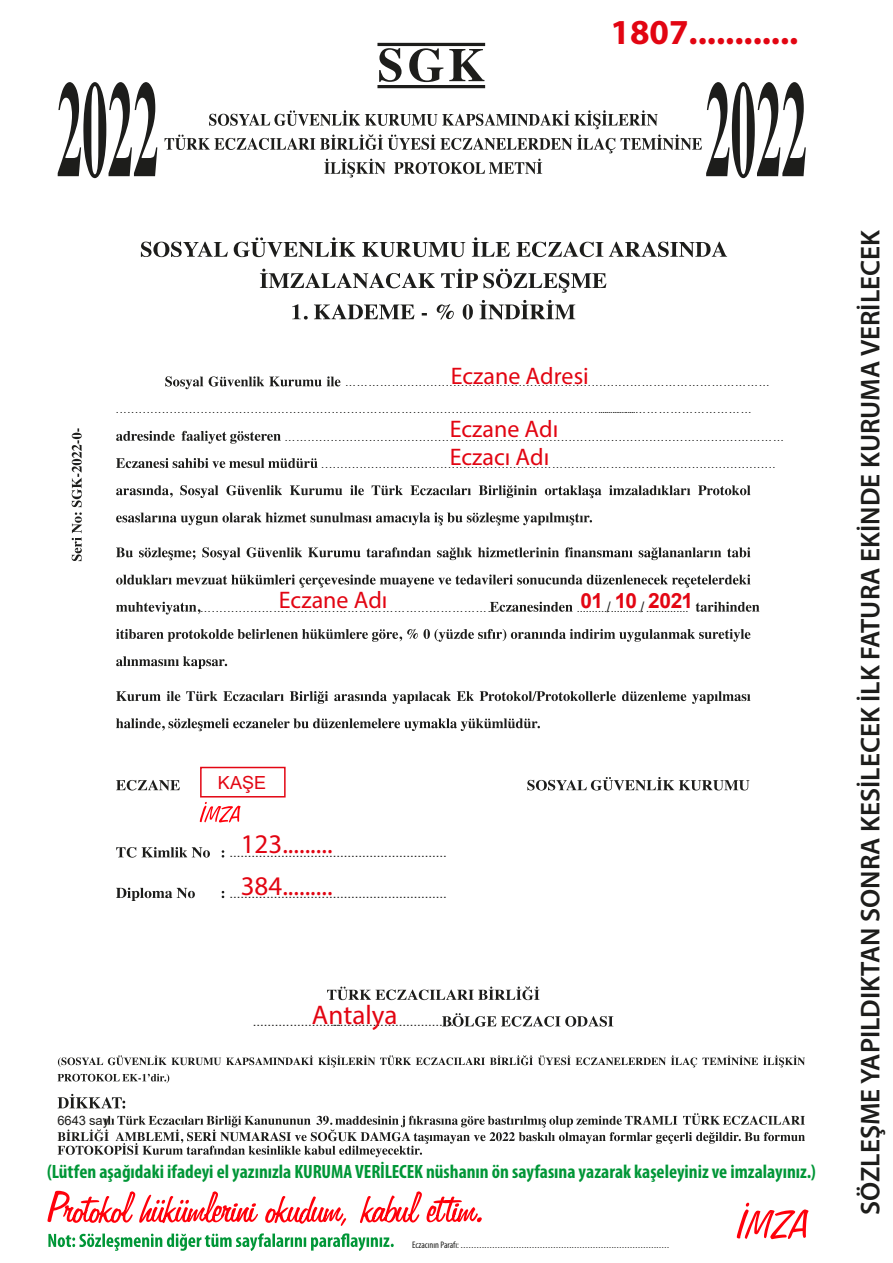
<style>
.page{position:relative;width:893px;height:1263px;background:#fff}
.page>*{position:absolute;margin:0;border:0;box-sizing:border-box;transform-origin:0 0}
.t1{font:700 35.25px "Myriad Pro";color:#e20512}
.t2{font:600 27.15px "Myriad Pro";color:#1d1d1b}
.t3{font:27px/42.5px "Myriad Pro";color:#e20512}
.t4{font:24px/52.5px "Myriad Pro";color:#e20512}
.t5{font:700 20.85px "Arial";color:#e30613}
.t6{font:700 condensed 19.35px "Myriad Pro";color:#009637}
.t7{font:18px "Arial";color:#e30613}
.t8{font:12.9px "Arial";color:#1d1d1b}
.t9{font:12.75px "Arial";color:#1d1d1b;scale:1.04 1}
.t10{font:10.95px "Arial";color:#1d1d1b}
.t11{font:9.45px "Arial";color:#1d1d1b}
.s1{font-size:21px}
.s2{font-size:14.25px}
.s3{font-family:"Myriad Pro";font-stretch:condensed}
</style>
<div class="page">
<svg style="left:58px;top:1094px;width:747px;height:63px"></svg>
<svg style="left:141px;top:237px;width:586px;height:20px"></svg>
<svg style="left:260px;top:269px;width:346px;height:24px"></svg>
<svg style="left:292px;top:300px;width:283px;height:20px"></svg>
<svg style="left:165px;top:376px;width:175px;height:13px"></svg>
<svg style="left:116px;top:431px;width:165px;height:13px"></svg>
<svg style="left:116px;top:458px;width:202px;height:10px"></svg>
<svg style="left:116px;top:485px;width:634px;height:13px"></svg>
<svg style="left:116px;top:512px;width:476px;height:13px"></svg>
<svg style="left:116px;top:547px;width:634px;height:13px"></svg>
<svg style="left:116px;top:574px;width:634px;height:13px"></svg>
<svg style="left:116px;top:602px;width:84px;height:12px"></svg>
<svg style="left:490px;top:602px;width:83px;height:10px"></svg>
<svg style="left:696px;top:602px;width:63px;height:10px"></svg>
<svg style="left:116px;top:629px;width:634px;height:13px"></svg>
<svg style="left:116px;top:656px;width:111px;height:13px"></svg>
<svg style="left:116px;top:691px;width:634px;height:13px"></svg>
<svg style="left:116px;top:718px;width:424px;height:13px"></svg>
<svg style="left:116px;top:780px;width:64px;height:10px"></svg>
<svg style="left:527px;top:777px;width:222px;height:13px"></svg>
<svg style="left:116px;top:847px;width:94px;height:11px"></svg>
<svg style="left:116px;top:888px;width:79px;height:13px"></svg>
<svg style="left:222px;top:891px;width:2px;height:7px"></svg>
<svg style="left:327px;top:986px;width:212px;height:14px"></svg>
<svg style="left:442px;top:1013px;width:171px;height:14px"></svg>
<svg style="left:58px;top:82px;width:99px;height:96px"></svg>
<svg style="left:165px;top:48px;width:641px;height:130px"></svg>
<hr style="left:377px;top:43px;width:108px;height:3px;background:#1d1d1b">
<svg style="left:72px;top:428px;width:10px;height:133px"></svg>
<svg style="left:58px;top:1055px;width:747px;height:12px"></svg>
<svg style="left:58px;top:1074px;width:111px;height:9px"></svg>
<div style="left:200px;top:767px;width:86px;height:30px;border:2px solid #e30613"></div>
<svg style="left:48px;top:1191px;width:434px;height:35px"></svg>
<svg style="left:48px;top:1233px;width:346px;height:18px"></svg>
<svg style="left:737px;top:1203px;width:71px;height:36px"></svg>
<svg style="left:200px;top:802px;width:41px;height:20px"></svg>
<h1 class="t1" style="left:610px;top:9px;width:189px">1807............</h1>
<h3 class="t4" style="left:450px;top:349px;width:141px">Eczane Adresi<br>Eczane Adı</h3>
<h3 class="t4" style="left:450px;top:430px;width:101px">Eczacı Adı</h3>
<p class="t10" style="left:345px;top:375px;width:426px">…………..............................................................………………………………</p>
<p class="t10" style="left:116px;top:402px;width:522px">.................................................................…………..........................................................</p>
<p class="t10" style="left:600px;top:402px;width:153px">...………………………………</p>
<p class="t10" style="left:284px;top:429px;width:501px">……..................................................................................................…...........…………</p>
<p class="t10" style="left:321px;top:456px;width:456px">...................................................………………………………...............................</p>
<h3 class="t4" style="left:279px;top:574px;width:110px">Eczane Adı</h3>
<h3 class="t5" style="left:581px;top:586px;width:114px">01 10 <span class="s1">2021</span></h3>
<p class="t10" style="left:200px;top:600px;width:296px">….............……………….…………………...……………..</p>
<p class="t10" style="left:577px;top:600px;width:113px">...........<span class="s2">/</span>...........<span class="s2">/</span>..............</p>
<h3 class="t7" style="left:218px;top:771px;width:50px">KAŞE</h3>
<h3 class="t3" style="left:241px;top:822px;width:93px">123.........<br>384.........</h3>
<p class="t9" style="left:229px;top:844px;width:211px">...........................................................</p>
<p class="t9" style="left:229px;top:885px;width:211px">...........................................................</p>
<p class="t8" style="left:57px;top:1111px;width:53px">6643 say</p>
<h3 class="t3" style="left:312px;top:993px;width:87px">Antalya</h3>
<p class="t9" style="left:253px;top:1013px;width:195px">.........................................................</p>
<h3 class="t6" style="left:47px;top:1159px;width:770px">(Lütfen aşağıdaki ifadeyi el yazınızla KURUMA VERİLECEK nüshanın ön sayfasına yazarak kaşeleyiniz ve imzalayınız.)</h3>
<p class="t11" style="left:412px;top:1238px;width:259px"><span class="s3">Eczacının Parafı:</span> ...............................................................................</p>
<h2 class="t2" style="left:853px;top:1215px;width:987px;rotate:-90deg">SÖZLEŞME YAPILDIKTAN SONRA KESİLECEK İLK FATURA EKİNDE KURUMA VERİLECEK</h2>
</div>
